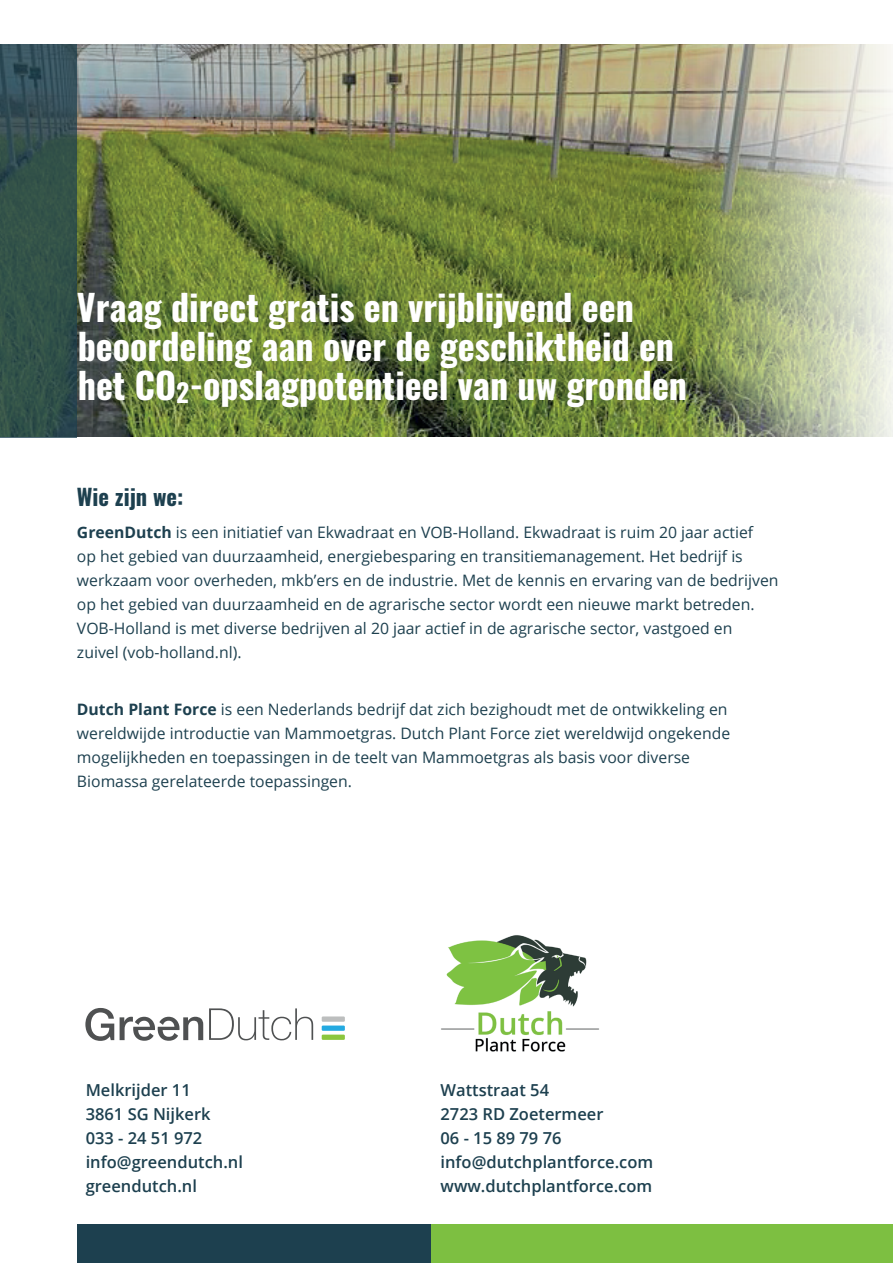
<style>
.page{position:relative;width:893px;height:1263px;background:#fff}
.page>*{position:absolute;margin:0;border:0;box-sizing:border-box;transform-origin:0 0}
.t1{font:700 36px/39px "Oswald";color:#fff}
.t2{font:700 22.5px "Oswald";color:#1d404f}
.t3{font:600 16.5px/24px "Open Sans";color:#1d404f}
.t4{font:15.75px/24px "Open Sans";color:#1d404f}
.s1{font-weight:700}
</style>
<div class="page">
<img style="left:77px;top:44px;width:816px;height:393px">
<svg style="left:0;top:44px;width:77px;height:393px;background:#32504c"></svg>
<div style="left:77px;top:1225px;width:355px;height:38px;background:#1d404f"></div>
<div style="left:432px;top:1225px;width:461px;height:38px;background:#7dbf41"></div>
<svg style="left:85px;top:1008px;width:29px;height:33px"></svg>
<svg style="left:120px;top:1017px;width:83px;height:24px"></svg>
<svg style="left:209px;top:1008px;width:104px;height:32px"></svg>
<div style="left:322px;top:1034px;width:23px;height:6px;background:#8bc63e"></div>
<div style="left:322px;top:1025px;width:23px;height:6px;background:#24aae1"></div>
<div style="left:322px;top:1016px;width:23px;height:6px;background:#bcbebe"></div>
<img style="left:441px;top:935px;width:158px;height:117px">
<h1 class="t1" style="left:77px;top:290px;width:612px">Vraag direct gratis en vrijblijvend een beoordeling aan over de geschiktheid en het CO<sub>2</sub>-opslagpotentieel van uw gronden</h1>
<h2 class="t2" style="left:77px;top:485px;width:108px">Wie zijn we:</h2>
<p class="t4" style="left:77px;top:520px;width:703px"><span class="s1">GreenDutch</span> is een initiatief van Ekwadraat en VOB-Holland. Ekwadraat is ruim 20 jaar actief<br>op het gebied van duurzaamheid, energiebesparing en transitiemanagement. Het bedrijf is werkzaam voor overheden, mkb’ers en de industrie. Met de kennis en ervaring van de bedrijven op het gebied van duurzaamheid en de agrarische sector wordt een nieuwe markt betreden.<br>VOB-Holland is met diverse bedrijven al 20 jaar actief in de agrarische sector, vastgoed en<br>zuivel (vob-holland.nl).</p>
<p class="t4" style="left:77px;top:696px;width:655px"><span class="s1">Dutch Plant Force</span> is een Nederlands bedrijf dat zich bezighoudt met de ontwikkeling en wereldwijde introductie van Mammoetgras. Dutch Plant Force ziet wereldwijd ongekende mogelijkheden en toepassingen in de teelt van Mammoetgras als basis voor diverse Biomassa gerelateerde toepassingen.</p>
<p class="t3" style="left:86px;top:1077px;width:159px">Melkrijder 11<br>3861 SG Nijkerk<br>033 - 24 51 972 info@greendutch.nl greendutch.nl</p>
<p class="t3" style="left:441px;top:1077px;width:214px">Wattstraat 54<br>2723 RD Zoetermeer<br>06 - 15 89 79 76 info@dutchplantforce.com www.dutchplantforce.com</p>
</div>
